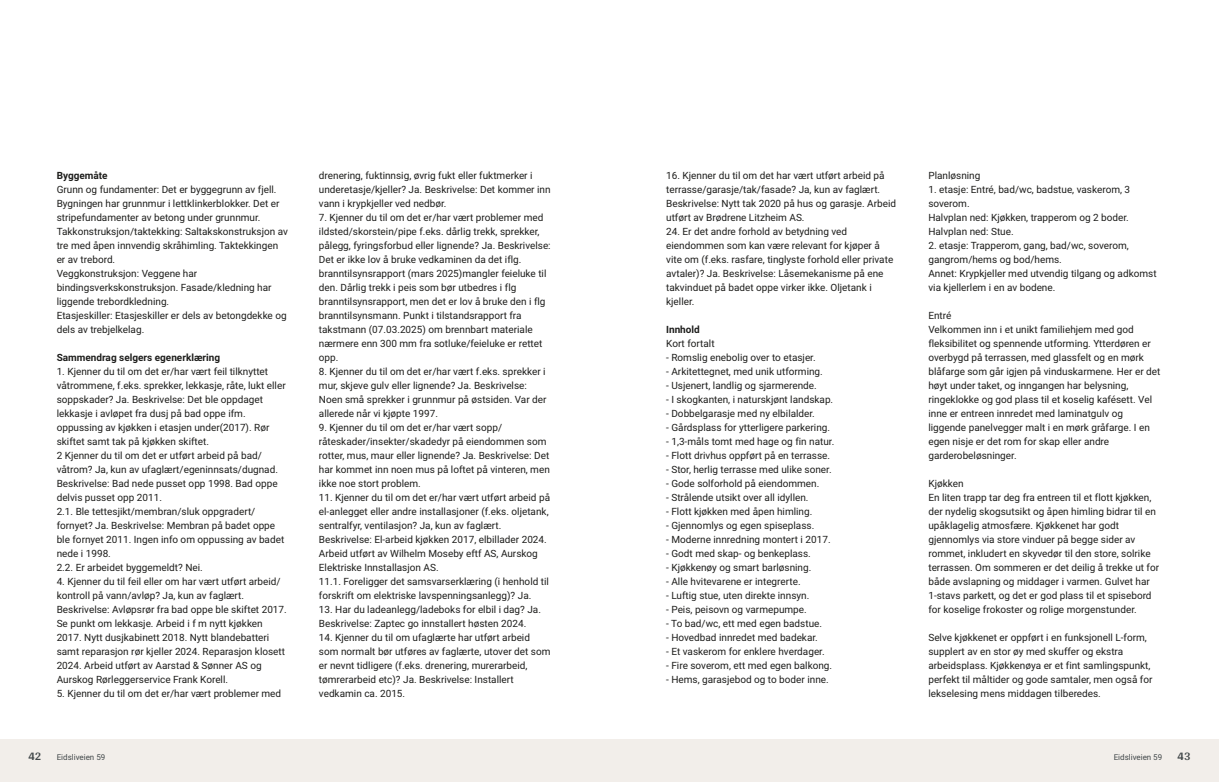
<style>
.page{position:relative;width:1219px;height:782px;background:#fff}
.page>*{position:absolute;margin:0;border:0;box-sizing:border-box;transform-origin:0 0}
.t1{font:700 12px "Arya";color:#414749}
.t2{font:10px/14px "Roboto Vitec";color:#1d1d1b}
.t3{font:700 10px "Roboto Vitec";color:#1d1d1b}
.t4{font:8px "Roboto Vitec";color:#414749}
</style>
<div class="page">
<div style="left:0;top:739px;width:612px;height:42px;background:#f2eeea"></div>
<div style="left:607px;top:739px;width:612px;height:42px;background:#f2eeea"></div>
<p class="t3" style="left:57px;top:168px;width:52px">Byggemåte</p>
<p class="t2" style="left:57px;top:181px;width:233px">Grunn og fundamenter: Det er byggegrunn av fjell.<br>Bygningen har grunnmur i lettklinkerblokker. Det er stripefundamenter av betong under grunnmur.<br>Takkonstruksjon/ taktekking: Saltakskonstruksjon av tre med åpen innvendig skråhimling. Taktekkingen er av trebord.<br>Veggkonstruksjon: Veggene har bindingsverkskonstruksjon. Fasade/ kledning har liggende trebordkledning.<br>Etasjeskiller: Etasjeskiller er dels av betongdekke og dels av trebjelkelag.</p>
<p class="t3" style="left:57px;top:350px;width:165px">Sammendrag selgers egenerklæring</p>
<p class="t2" style="left:57px;top:363px;width:231px">1. Kjenner du til om det er/ har vært feil tilknyttet våtrommene, f.eks. sprekker, lekkasje, råte, lukt eller soppskader? Ja. Beskrivelse: Det ble oppdaget lekkasje i avløpet fra dusj på bad oppe ifm. oppussing av kjøkken i etasjen under(2017). Rør skiftet samt tak på kjøkken skiftet.<br>2 Kjenner du til om det er utført arbeid på bad/ våtrom? Ja, kun av ufaglært/ egeninnsats/ dugnad.<br>Beskrivelse: Bad nede pusset opp 1998. Bad oppe delvis pusset opp 2011.<br>2.1. Ble tettesjikt/ membran/ sluk oppgradert/ fornyet? Ja. Beskrivelse: Membran på badet oppe ble fornyet 2011. Ingen info om oppussing av badet nede i 1998.<br>2.2. Er arbeidet byggemeldt? Nei.</p>
<p class="t2" style="left:57px;top:573px;width:232px">4. Kjenner du til feil eller om har vært utført arbeid/ kontroll på vann/ avløp? Ja, kun av faglært.<br>Beskrivelse: Avløpsrør fra bad oppe ble skiftet 2017.<br>Se punkt om lekkasje. Arbeid i f m nytt kjøkken 2017. Nytt dusjkabinett 2018. Nytt blandebatteri samt reparasjon rør kjeller 2024. Reparasjon klosett 2024. Arbeid utført av Aarstad &amp; Sønner AS og Aurskog Rørleggerservice Frank Korell.</p>
<p class="t2" style="left:57px;top:685px;width:226px">5. Kjenner du til om det er/ har vært problemer med</p>
<p class="t1" style="left:28px;top:749px;width:15px">42</p>
<p class="t4" style="left:57px;top:751px;width:50px">Eidsliveien 59</p>
<p class="t2" style="left:319px;top:167px;width:233px">drenering, fuktinnsig, øvrig fukt eller fuktmerker i underetasje/ kjeller? Ja. Beskrivelse: Det kommer inn vann i krypkjeller ved nedbør.</p>
<p class="t2" style="left:319px;top:209px;width:233px">7. Kjenner du til om det er/ har vært problemer med ildsted/ skorstein/ pipe f.eks. dårlig trekk, sprekker, pålegg, fyringsforbud eller lignende? Ja. Beskrivelse:<br>Det er ikke lov å bruke vedkaminen da det iflg. branntilsynsrapport (mars 2025)mangler feieluke til den. Dårlig trekk i peis som bør utbedres i flg branntilsynsrapport, men det er lov å bruke den i flg branntilsynsmann. Punkt i tilstandsrapport fra takstmann (07.03.2025) om brennbart materiale nærmere enn 300 mm fra sotluke/ feieluke er rettet opp.</p>
<p class="t2" style="left:319px;top:363px;width:229px">8. Kjenner du til om det er/ har vært f.eks. sprekker i mur, skjeve gulv eller lignende? Ja. Beskrivelse:<br>Noen små sprekker i grunnmur på østsiden. Var der allerede når vi kjøpte 1997.</p>
<p class="t2" style="left:319px;top:419px;width:232px">9. Kjenner du til om det er/ har vært sopp/ råteskader/ insekter/ skadedyr på eiendommen som rotter, mus, maur eller lignende? Ja. Beskrivelse: Det har kommet inn noen mus på loftet på vinteren, men ikke noe stort problem.</p>
<p class="t2" style="left:319px;top:489px;width:233px">11. Kjenner du til om det er/ har vært utført arbeid på el‑anlegget eller andre installasjoner (f.eks. oljetank, sentralfyr, ventilasjon? Ja, kun av faglært.<br>Beskrivelse: El‑arbeid kjøkken 2017, elbillader 2024.<br>Arbeid utført av Wilhelm Moseby eftf AS, Aurskog Elektriske Innstallasjon AS.<br>11.1. Foreligger det samsvarserklæring (i henhold til forskrift om elektriske lavspenningsanlegg)? Ja.</p>
<p class="t2" style="left:319px;top:601px;width:224px">13. Har du ladeanlegg/ ladeboks for elbil i dag? Ja.<br>Beskrivelse: Zaptec go innstallert høsten 2024.</p>
<p class="t2" style="left:319px;top:629px;width:233px">14. Kjenner du til om ufaglærte har utført arbeid som normalt bør utføres av faglærte, utover det som er nevnt tidligere (f.eks. drenering, murerarbeid, tømrerarbeid etc)? Ja. Beskrivelse: Installert vedkamin ca. 2015.</p>
<p class="t2" style="left:666px;top:167px;width:231px">16. Kjenner du til om det har vært utført arbeid på terrasse/ garasje/ tak/ fasade? Ja, kun av faglært.<br>Beskrivelse: Nytt tak 2020 på hus og garasje. Arbeid utført av Brødrene Litzheim AS.</p>
<p class="t2" style="left:666px;top:223px;width:229px">24. Er det andre forhold av betydning ved eiendommen som kan være relevant for kjøper å vite om (f.eks. rasfare, tinglyste forhold eller private avtaler)? Ja. Beskrivelse: Låsemekanisme på ene takvinduet på badet oppe virker ikke. Oljetank i kjeller.</p>
<p class="t3" style="left:666px;top:322px;width:35px">Innhold</p>
<p class="t2" style="left:666px;top:335px;width:170px">Kort fortalt<br>‑ Romslig enebolig over to etasjer.<br>‑ Arkitettegnet, med unik utforming.<br>‑ Usjenert, landlig og sjarmerende.<br>‑ I skogkanten, i naturskjønt landskap. ‑ Dobbelgarasje med ny elbilalder.<br>‑ Gårdsplass for ytterligere parkering. ‑ 1,3‑måls tomt med hage og fin natur. ‑ Flott drivhus oppført på en terrasse. ‑ Stor, herlig terrasse med ulike soner. ‑ Gode solforhold på eiendommen.<br>‑ Strålende utsikt over all idyllen.<br>‑ Flott kjøkken med åpen himling.<br>‑ Gjennomlys og egen spiseplass.<br>‑ Moderne innredning montert i 2017. ‑ Godt med skap‑ og benkeplass.<br>‑ Kjøkkenøy og smart barløsning.<br>‑ Alle hvitevarene er integrerte.<br>‑ Luftig stue, uten direkte innsyn.<br>‑ Peis, peisovn og varmepumpe.<br>‑ To bad/ wc, ett med egen badstue.<br>‑ Hovedbad innredet med badekar.<br>‑ Et vaskerom for enklere hverdager.<br>‑ Fire soverom, ett med egen balkong. ‑ Hems, garasjebod og to boder inne.</p>
<p class="t2" style="left:928px;top:167px;width:54px">Planløsning</p>
<p class="t2" style="left:928px;top:181px;width:203px">1. etasje: Entré, bad/ wc, badstue, vaskerom, 3 soverom.<br>Halvplan ned: Kjøkken, trapperom og 2 boder.<br>Halvplan ned: Stue.</p>
<p class="t2" style="left:928px;top:237px;width:230px">2. etasje: Trapperom, gang, bad/ wc, soverom, gangrom/ hems og bod/ hems.<br>Annet: Krypkjeller med utvendig tilgang og adkomst via kjellerlem i en av bodene.</p>
<p class="t2" style="left:928px;top:307px;width:233px">Entré<br>Velkommen inn i et unikt familiehjem med god fleksibilitet og spennende utforming. Ytterdøren er overbygd på terrassen, med glassfelt og en mørk blåfarge som går igjen på vinduskarmene. Her er det høyt under taket, og inngangen har belysning, ringeklokke og god plass til et koselig kafésett. Vel inne er entreen innredet med laminatgulv og liggende panelvegger malt i en mørk gråfarge. I en egen nisje er det rom for skap eller andre garderobeløsninger.</p>
<p class="t2" style="left:928px;top:475px;width:232px">Kjøkken<br>En liten trapp tar deg fra entreen til et flott kjøkken, der nydelig skogsutsikt og åpen himling bidrar til en upåklagelig atmosfære. Kjøkkenet har godt gjennomlys via store vinduer på begge sider av rommet, inkludert en skyvedør til den store, solrike terrassen. Om sommeren er det deilig å trekke ut for både avslapning og middager i varmen. Gulvet har 1‑stavs parkett, og det er god plass til et spisebord for koselige frokoster og rolige morgenstunder.</p>
<p class="t2" style="left:928px;top:629px;width:226px">Selve kjøkkenet er oppført i en funksjonell L‑form, supplert av en stor øy med skuffer og ekstra arbeidsplass. Kjøkkenøya er et fint samlingspunkt, perfekt til måltider og gode samtaler, men også for lekselesing mens middagen tilberedes.</p>
<p class="t4" style="left:1114px;top:751px;width:50px">Eidsliveien 59</p>
<p class="t1" style="left:1177px;top:749px;width:15px">43</p>
</div>
